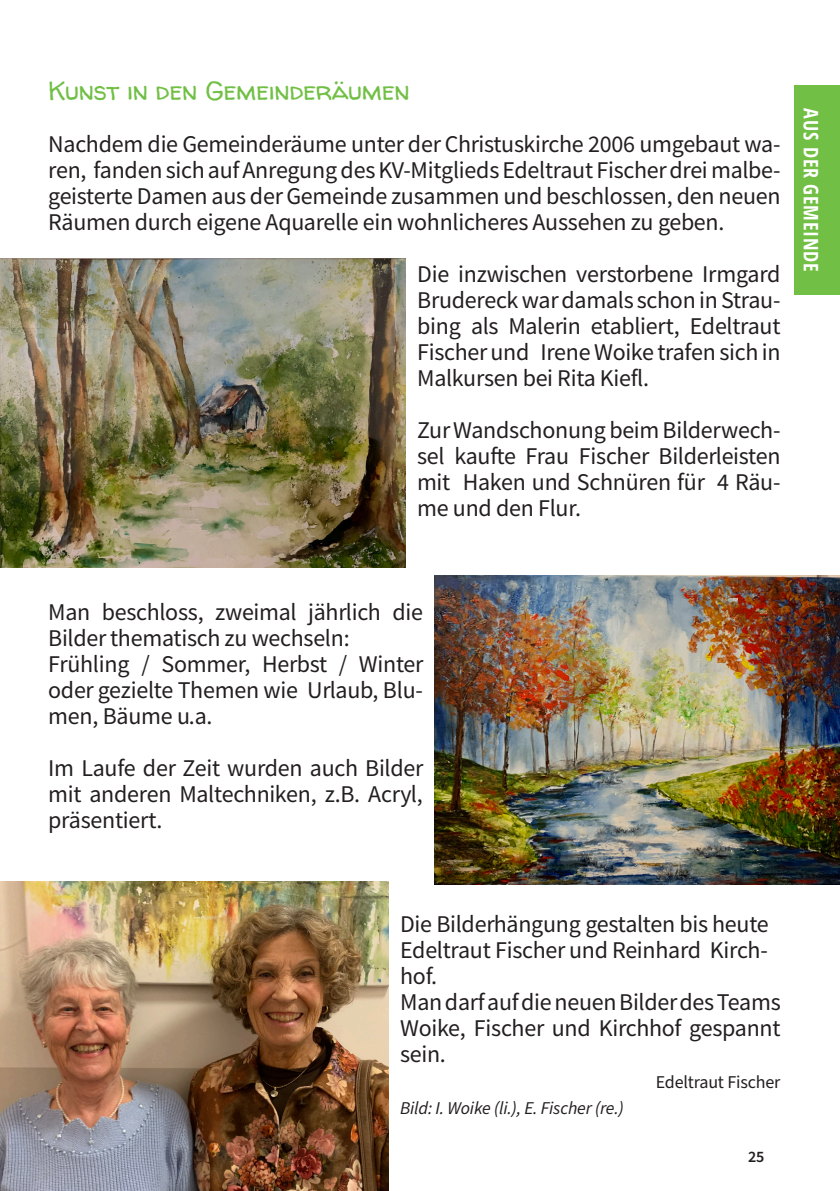
<style>
.page{position:relative;width:840px;height:1191px;background:#fff}
.page>*{position:absolute;margin:0;border:0;box-sizing:border-box;transform-origin:0 0}
.a_fließtext_serif_10{font:26px "Walter Turncoat";letter-spacing:-.01em;color:#71bf44}
.a_fließtext_serif_10-2{font:24px/26px "Source Sans Variable";letter-spacing:-.01em;color:#231f20;text-align:justify}
.a_rubrik_10pt{font:700 condensed 20px "Open Sans";letter-spacing:.04em;color:#fff}
.a_fließtext_serif_10-3{font:italic 18px "Source Sans Pro";letter-spacing:-.01em;color:#231f20}
.a_fließtext_serif_10-4{font:18px "Source Sans Pro";letter-spacing:-.01em;color:#231f20}
.t1{font:600 16px "Source Sans Pro";color:#231f20}
</style>
<div class="page">
<div style="left:794px;top:85px;width:45px;height:210px;background:#71bf44"></div>
<img style="left:0;top:258px;width:405px;height:309px">
<img style="left:434px;top:575px;width:405px;height:309px">
<img style="left:0;top:882px;width:388px;height:309px">
<p class="a_fließtext_serif_10" style="left:48px;top:73px;width:363px">Kunst in den Gemeinderäumen</p>
<p class="a_fließtext_serif_10-2" style="left:48px;top:131px;width:733px">Nachdem die Gemeinderäume unter der Christuskirche 2006 umgebaut wa&shy;ren, fanden sich auf Anregung des KV-Mitglieds Edeltraut Fischer drei malbe&shy;geisterte Damen aus der Gemeinde zusammen und beschlossen, den neuen Räumen durch eigene Aquarelle ein wohnlicheres Aussehen zu geben.</p>
<p class="a_fließtext_serif_10-2" style="left:417px;top:261px;width:365px">Die inzwischen verstorbene Irmgard Brudereck war damals schon in Strau&shy;bing als Malerin etabliert, Edeltraut Fischer und Irene Woike trafen sich in Malkursen bei Rita Kiefl.</p>
<p class="a_fließtext_serif_10-2" style="left:417px;top:417px;width:365px">Zur Wandschonung beim Bilderwech&shy;sel kaufte Frau Fischer Bilderleisten mit Haken und Schnüren für 4 Räu&shy;me und den Flur.</p>
<p class="a_rubrik_10pt" style="left:824px;top:108px;width:165px;rotate:90deg">AUS DER GEMEINDE</p>
<p class="a_fließtext_serif_10-2" style="left:48px;top:599px;width:376px">Man beschloss, zweimal jährlich die<br>Bilder thematisch zu wechseln:</p>
<p class="a_fließtext_serif_10-2" style="left:48px;top:651px;width:376px">Frühling / Sommer, Herbst / Winter oder gezielte Themen wie Urlaub, Blu&shy;men, Bäume u.a.</p>
<p class="a_fließtext_serif_10-2" style="left:48px;top:755px;width:376px">Im Laufe der Zeit wurden auch Bilder mit anderen Maltechniken, z.B. Acryl, präsentiert.</p>
<p class="a_fließtext_serif_10-2" style="left:400px;top:911px;width:370px">Die Bilderhängung gestalten bis heute Edeltraut Fischer und Reinhard Kirch&shy;hof.</p>
<p class="a_fließtext_serif_10-2" style="left:400px;top:989px;width:382px">Man darf auf die neuen Bilder des Teams Woike, Fischer und Kirchhof gespannt sein.</p>
<p class="a_fließtext_serif_10-4" style="left:655px;top:1070px;width:126px">Edeltraut Fischer</p>
<p class="a_fließtext_serif_10-3" style="left:400px;top:1096px;width:225px">Bild: I. Woike (li.), E. Fischer (re.)</p>
<p class="t1" style="left:747px;top:1146px;width:18px">25</p>
</div>
